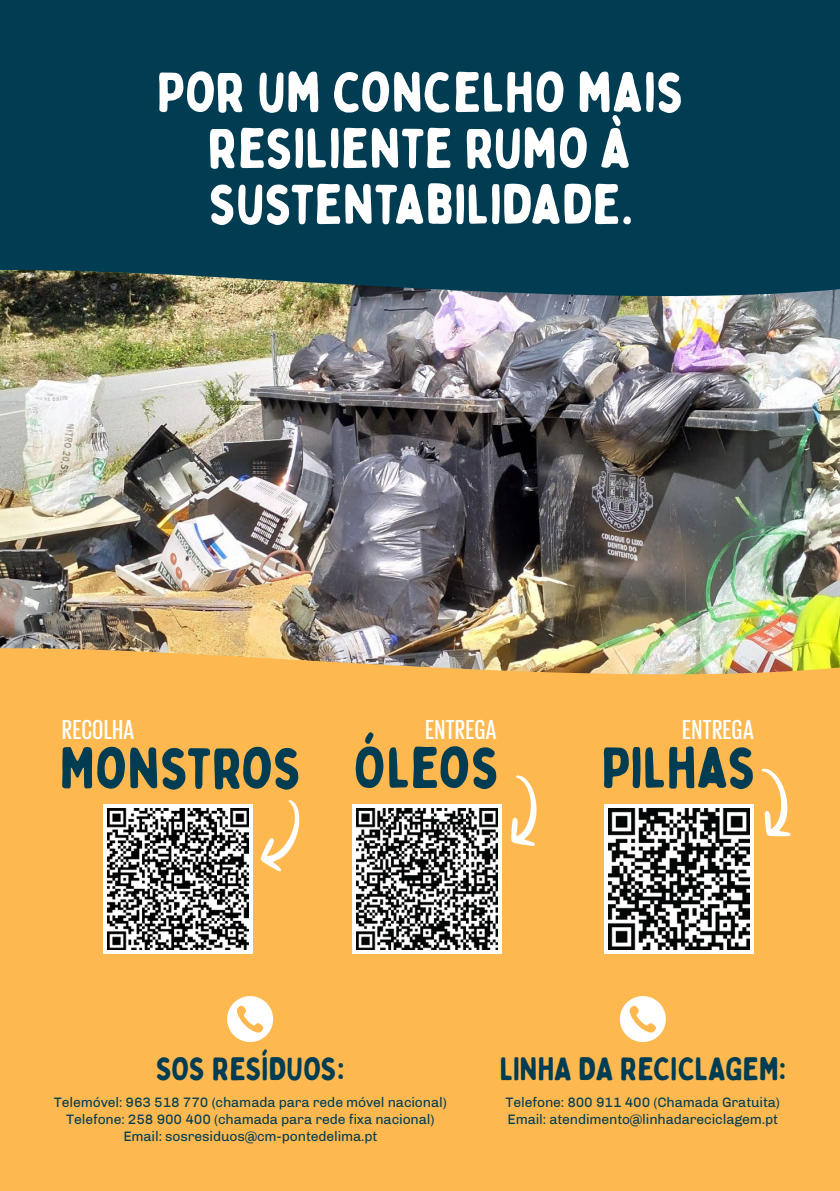
<style>
.page{position:relative;width:840px;height:1191px;background:#fff}
.page>*{position:absolute;margin:0;border:0;box-sizing:border-box;transform-origin:0 0}
.t1{font:57.6px "Bobby Jones Soft";color:#003c52}
.t2{font:56px/56px "Bobby Jones Soft";color:#fff;text-align:center}
.t3{font:32.4px "Bobby Jones Soft";color:#003c52}
.t4{font:500 28px "Giorgio Sans";letter-spacing:.025em;color:#fff}
.t5{font:14px/16.8px "Chivo";letter-spacing:-.01em;color:#003c52;text-align:center}
</style>
<div class="page">
<div style="left:0;top:0;width:839px;height:1191px;background:#fdb950"></div>
<img style="left:0;top:324px;width:839px;height:351px">
<div style="left:103px;top:804px;width:149px;height:149px;background:#fff"></div>
<div style="left:604px;top:804px;width:149px;height:149px;background:#fff"></div>
<img style="left:608px;top:808px;width:141px;height:141px">
<div style="left:352px;top:804px;width:149px;height:149px;background:#fff"></div>
<img style="left:356px;top:808px;width:141px;height:141px">
<svg style="left:260px;top:800px;width:39px;height:71px"></svg>
<svg style="left:511px;top:775px;width:26px;height:71px"></svg>
<svg style="left:761px;top:768px;width:30px;height:68px"></svg>
<svg style="left:227px;top:996px;width:46px;height:46px"></svg>
<svg style="left:619px;top:996px;width:46px;height:46px"></svg>
<svg style="left:0;top:0;width:839px;height:324px;background:#104556"></svg>
<img style="left:107px;top:808px;width:141px;height:141px">
<h2 class="t2" style="left:157px;top:65px;width:529px">POR UM CONCELHO MAIS<br>RESILIENTE RUMO À<br>SUSTENTABILIDADE.</h2>
<h3 class="t4" style="left:62px;top:716px;width:74px">RECOLHA</h3>
<h3 class="t4" style="left:425px;top:716px;width:73px">ENTREGA</h3>
<h3 class="t4" style="left:682px;top:716px;width:73px">ENTREGA</h3>
<h1 class="t1" style="left:60px;top:732px;width:442px">MONSTROS ÓLEOS</h1>
<h1 class="t1" style="left:601px;top:732px;width:157px">PILHAS</h1>
<h3 class="t3" style="left:156px;top:1048px;width:190px">SOS RESÍDUOS:</h3>
<h3 class="t3" style="left:499px;top:1048px;width:287px">LINHA DA RECICLAGEM:</h3>
<p class="t5" style="left:505px;top:1094px;width:275px;text-align:left">Telefone: 800 911 400 (Chamada Gratuita)<br>Email: atendimento@linhadareciclagem.pt</p>
<p class="t5" style="left:54px;top:1094px;width:394px">Telemóvel: 963 518 770 (chamada para rede móvel nacional)<br>Telefone: 258 900 400 (chamada para rede fixa nacional)<br>Email: sosresiduos@cm-pontedelima.pt</p>
</div>
